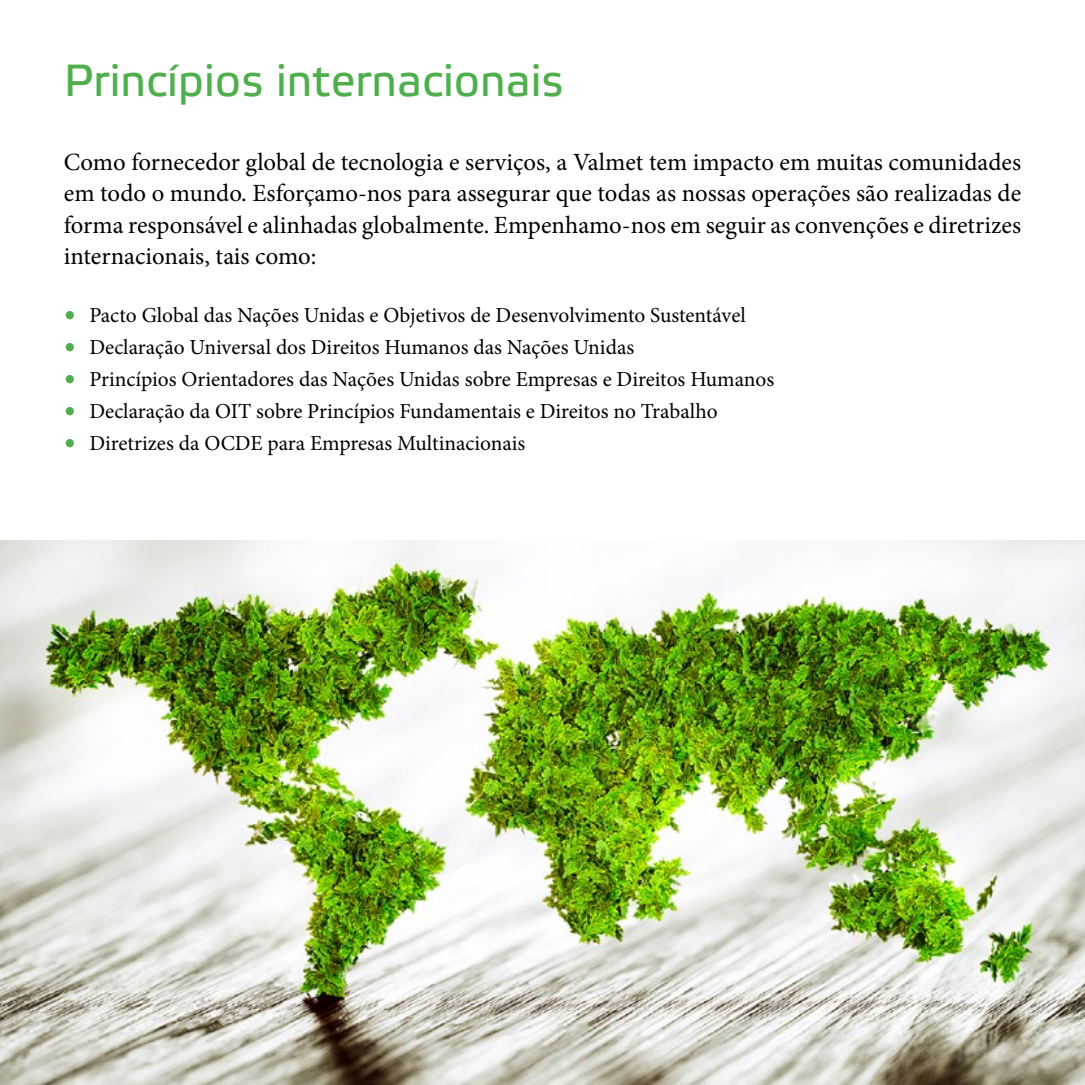
<style>
.page{position:relative;width:1085px;height:1085px;background:#fff}
.page>*{position:absolute;margin:0;border:0;box-sizing:border-box;transform-origin:0 0}
.t1{font:45px "Etelka Text";color:#4faf4d}
.t2{font:24.75px/31.5px "Minion Pro";color:#000;text-align:justify}
.t3{font:21.38px "Minion Pro";color:#000}
.s1{font-size:31.5px;color:#4faf4d}
</style>
<div class="page">
<img style="left:0;top:540px;width:1084px;height:544px">
<h1 class="t1" style="left:64px;top:53px;width:501px">Princípios internacionais</h1>
<p class="t2" style="left:64px;top:146px;width:958px">Como fornecedor global de tecnologia e serviços, a Valmet tem impacto em muitas comunidades em todo o mundo. Esforçamo-nos para assegurar que todas as nossas operações são realizadas de forma responsável e alinhadas globalmente. Empenhamo-nos em seguir as convenções e diretrizes internacionais, tais como:</p>
<p class="t3" style="left:64px;top:301px;width:683px"><span class="s1">•</span> Pacto Global das Nações Unidas e Objetivos de Desenvolvimento Sustentável</p>
<p class="t3" style="left:64px;top:333px;width:571px"><span class="s1">•</span> Declaração Universal dos Direitos Humanos das Nações Unidas</p>
<p class="t3" style="left:64px;top:365px;width:711px"><span class="s1">•</span> Princípios Orientadores das Nações Unidas sobre Empresas e Direitos Humanos</p>
<p class="t3" style="left:64px;top:397px;width:655px"><span class="s1">•</span> Declaração da OIT sobre Princípios Fundamentais e Direitos no Trabalho</p>
<p class="t3" style="left:64px;top:429px;width:463px"><span class="s1">•</span> Diretrizes da OCDE para Empresas Multinacionais</p>
</div>
